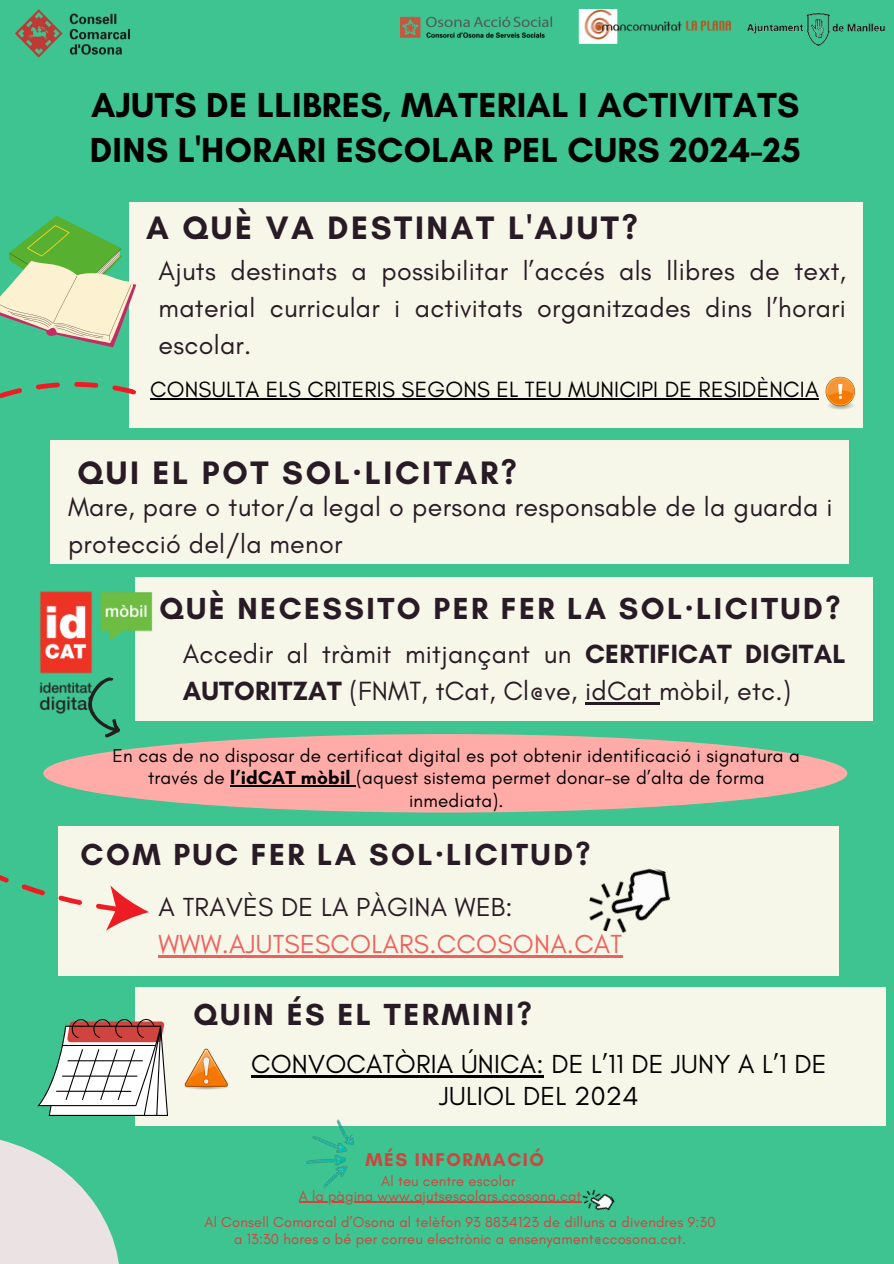
<style>
.page{position:relative;width:894px;height:1264px;background:#fff}
.page>*{position:absolute;margin:0;border:0;box-sizing:border-box;transform-origin:0 0}
.t1{font:700 35.4px/45.2px "Glacial Indifference";letter-spacing:.01em;color:#000}
.t2{font:700 33px "Glacial Indifference";letter-spacing:.08em;color:#291b25}
.t3{font:700 31.05px "Glacial Indifference";letter-spacing:.08em;color:#291b25}
.t4{font:26.85px/36.9px "Glacial Indifference";letter-spacing:.01em;color:#291b25}
.t5{font:26.55px/37.2px "Glacial Indifference";letter-spacing:.01em;color:#ee625d}
.t6{font:26.55px/31.5px "Glacial Indifference";letter-spacing:.01em;color:#000;text-align:center}
.t7{font:22.5px "Glacial Indifference";letter-spacing:.01em;color:#000}
.t8{font:18.9px/22.5px "Glacial Indifference";letter-spacing:.01em;color:#000;text-align:center}
.t9{font:700 18.9px "Glacial Indifference";letter-spacing:.08em;color:#d0443f}
.t10{font:14.7px/17.2px "Glacial Indifference";letter-spacing:.01em;color:#d0443f;text-align:center}
.s1{font-family:"Noto Sans"}
.s2{font-weight:700}
.s3{color:#291b25}
</style>
<div class="page">
<div style="left:0;top:0;width:893px;height:1263px;background:#3dc491"></div>
<div style="left:129px;top:202px;width:733px;height:226px;background:#f6f6e9"></div>
<div style="left:59px;top:826px;width:780px;height:149px;background:#f6f6e9"></div>
<div style="left:135px;top:577px;width:737px;height:143px;background:#f6f6e9"></div>
<div style="left:135px;top:987px;width:750px;height:138px;background:#f6f6e9"></div>
<svg style="left:37px;top:1018px;width:131px;height:97px"></svg>
<div style="left:50px;top:440px;width:798px;height:123px;background:#f6f6e9"></div>
<div style="left:43px;top:734px;width:804px;height:78px;background:#ffaca9;border-radius:50%"></div>
<img style="left:589px;top:868px;width:82px;height:65px">
<img style="left:15px;top:9px;width:115px;height:49px">
<svg style="left:0;top:1139px;width:119px;height:124px"></svg>
<img style="left:579px;top:1189px;width:36px;height:22px">
<img style="left:295px;top:1119px;width:73px;height:70px">
<svg style="left:0;top:216px;width:136px;height:84px"></svg>
<svg style="left:825px;top:376px;width:29px;height:34px"></svg>
<svg style="left:184px;top:1048px;width:44px;height:41px"></svg>
<img style="left:578px;top:10px;width:153px;height:34px">
<img style="left:400px;top:16px;width:153px;height:22px">
<img style="left:746px;top:12px;width:139px;height:34px">
<hr style="left:158px;top:955px;width:464px;height:2px;background:#ee625d">
<hr style="left:585px;top:702px;width:74px;height:2px;background:#291b25">
<hr style="left:251px;top:1075px;width:293px;height:2px;background:#000">
<svg style="left:0;top:300px;width:378px;height:663px"></svg>
<svg style="left:87px;top:883px;width:62px;height:61px"></svg>
<hr style="left:298px;top:1201px;width:283px;height:1px;background:#d0443f">
<hr style="left:150px;top:398px;width:668px;height:1px;background:#000">
<p class="t1" style="left:90px;top:81px;width:712px">AJUTS DE LLIBRES, MATERIAL I ACTIVITATS<br>DINS L'HORARI ESCOLAR PEL CURS 2024-25</p>
<h5 class="t2" style="left:146px;top:208px;width:493px">A QUÈ VA DESTINAT L'AJUT?</h5>
<p class="t4" style="left:159px;top:252px;width:688px;text-align:justify">Ajuts destinats a possibilitar l’accés als llibres de text, material curricular i activitats organitzades dins l’horari escolar.</p>
<h3 class="t7" style="left:150px;top:375px;width:670px">CONSULTA ELS CRITERIS SEGONS EL TEU MUNICIPI DE RESIDÈNCIA</h3>
<p class="t2" style="left:77px;top:452px;width:441px">QUI EL POT SOL<span class="s1">·</span>LICITAR?</p>
<h2 class="t4" style="left:68px;top:487px;width:766px">Mare, pare o tutor/a legal o persona responsable de la guarda i protecció del/la menor</h2>
<p class="t3" style="left:160px;top:590px;width:682px">QUÈ NECESSITO PER FER LA SOL<span class="s1">·</span>LICITUD?</p>
<p class="t4" style="left:183px;top:634px;width:664px">Accedir al tràmit mitjançant un <span class="s2">CERTIFICAT DIGITAL<br>AUTORITZAT</span> (FNMT, tCat, Cl@ve, idCat mòbil, etc.)</p>
<h4 class="t8" style="left:113px;top:744px;width:688px">En cas de no disposar de certificat digital es pot obtenir identificació i signatura a través de <span class="s2">l’idCAT mòbil</span> (aquest sistema permet donar-se d’alta de forma inmediata).</h4>
<h1 class="t3" style="left:80px;top:835px;width:511px">COM PUC FER LA SOL<span class="s1">·</span>LICITUD?</h1>
<p class="t5" style="left:158px;top:888px;width:465px"><span class="s3">A TRAVÈS DE LA PÀGINA WEB:<br></span>WWW.AJUTSESCOLARS.CCOSONA.CAT</p>
<h2 class="t3" style="left:193px;top:995px;width:340px">QUIN ÉS EL TERMINI?</h2>
<h4 class="t6" style="left:251px;top:1048px;width:576px">CONVOCATÒRIA ÚNICA: DE L’11 DE JUNY A L’1 DE<br>JULIOL DEL 2024</h4>
<p class="t9" style="left:365px;top:1147px;width:180px">MÉS INFORMACIÓ</p>
<h3 class="t10" style="left:298px;top:1186px;width:284px">A la pàgina www.ajutsescolars.ccosona.cat</h3>
<h2 class="t10" style="left:381px;top:1172px;width:135px">Al teu centre escolar</h2>
<p class="t10" style="left:204px;top:1213px;width:512px">Al Consell Comarcal d’Osona al telèfon 93 8834123 de dilluns a divendres 9:30 a 13:30 hores o bé per correu electrònic a ensenyament@ccosona.cat.</p>
</div>
